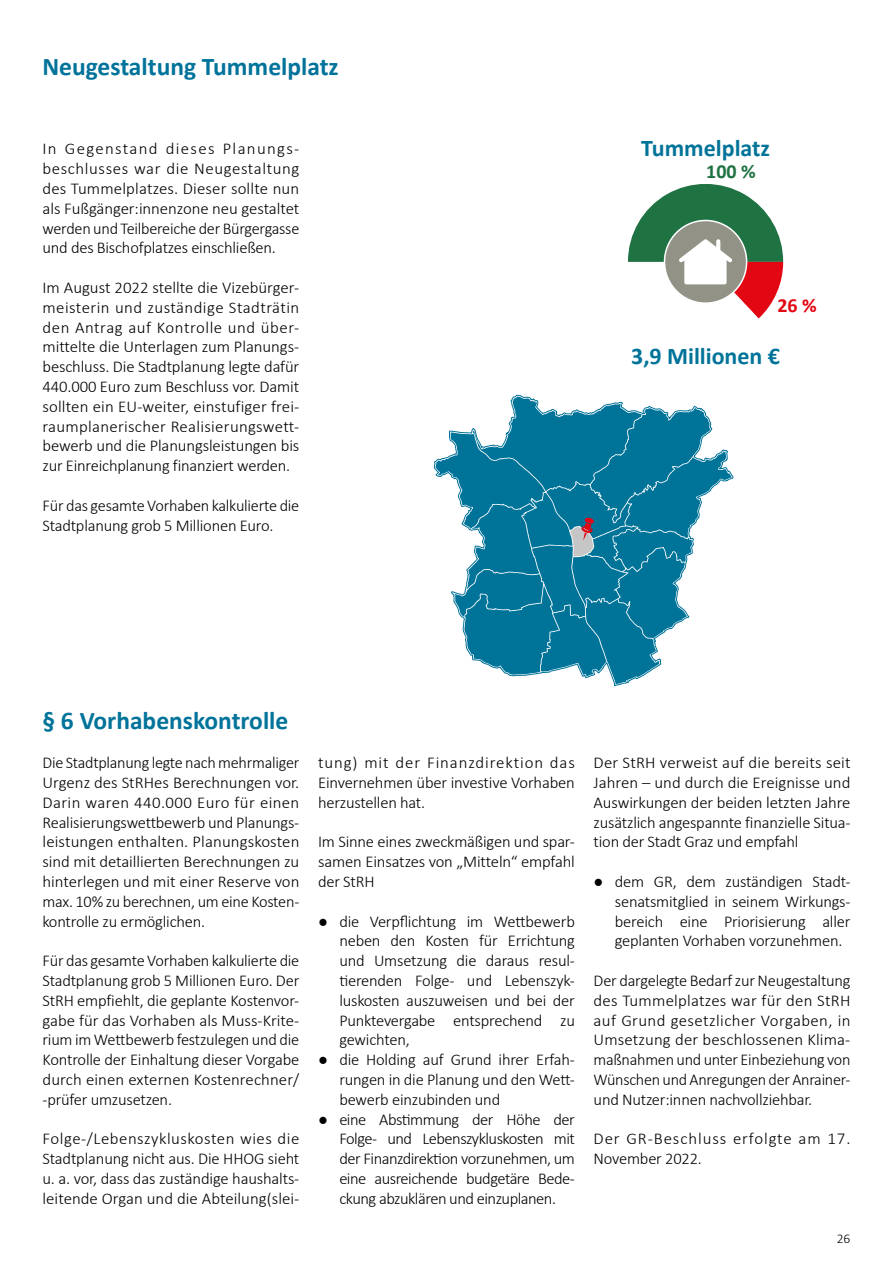
<style>
.page{position:relative;width:893px;height:1263px;background:#fff}
.page>*{position:absolute;margin:0;border:0;box-sizing:border-box;transform-origin:0 0}
.Bericht_Überschrift_Blau_h1_Spaltenüberg{font:700 25.5px "Calibri";color:#00739a}
.t1{font:700 24px "Calibri";color:#007399}
.t2{font:700 19.95px "Calibri";color:#1f7242}
.t3{font:700 19.95px "Calibri";color:#e30613}
.Bericht_Fließtext_p_standard_black_mit_A{font:300 16.5px/19.8px "Calibri";letter-spacing:-.01em;color:#000;text-align:justify}
.Bericht_Fließtext_p_aufzählung_1{font:300 16.5px/19.8px "Calibri";letter-spacing:-.01em;color:#000;text-align:justify}
.Bericht_Fließtext_p_standard_black_mit_A-2{font:300 16.5px/19.8px "Calibri";letter-spacing:.055em;color:#000}
.t4{font:300 13.5px "Calibri";color:#000}
</style>
<div class="page">
<svg style="left:435px;top:396px;width:297px;height:288px"></svg>
<svg style="left:628px;top:184px;width:155px;height:134px"></svg>
<div style="left:664px;top:220px;width:83px;height:84px;border:2px solid #fff;border-radius:50%"></div>
<h1 class="Bericht_Überschrift_Blau_h1_Spaltenüberg" style="left:43px;top:49px;width:298px">Neugestaltung Tummelplatz</h1>
<p class="Bericht_Fließtext_p_standard_black_mit_A" style="left:43px;top:139px;width:258px">In Gegenstand dieses Planungs&shy;beschlusses war die Neugestaltung des Tummelplatzes. Dieser sollte nun als Fußgänger:innenzone neu gestaltet werden und Teilbereiche der Bürgergasse und des Bischofplatzes einschließen.</p>
<p class="Bericht_Fließtext_p_standard_black_mit_A" style="left:43px;top:277px;width:258px">Im August 2022 stellte die Vizebürger&shy;meisterin und zuständige Stadträtin den Antrag auf Kontrolle und über&shy;mittelte die Unterlagen zum Planungs&shy;beschluss. Die Stadtplanung legte dafür 440.000 Euro zum Beschluss vor. Damit sollten ein EU-weiter, einstufiger frei&shy;raumplanerischer Realisierungswett&shy;bewerb und die Planungsleistungen bis zur Einreichplanung finanziert werden.</p>
<p class="Bericht_Fließtext_p_standard_black_mit_A" style="left:43px;top:495px;width:258px">Für das gesamte Vorhaben kalkulierte die<br>Stadtplanung grob 5 Millionen Euro.</p>
<p class="t1" style="left:641px;top:132px;width:130px">Tummelplatz</p>
<p class="t2" style="left:706px;top:158px;width:51px">100 %</p>
<p class="t3" style="left:777px;top:291px;width:41px">26 %</p>
<p class="t1" style="left:631px;top:339px;width:150px">3,9 Millionen €</p>
<h1 class="Bericht_Überschrift_Blau_h1_Spaltenüberg" style="left:43px;top:702px;width:247px">§ 6 Vorhabenskontrolle</h1>
<p class="Bericht_Fließtext_p_standard_black_mit_A" style="left:43px;top:753px;width:258px">Die Stadtplanung legte nach mehrmaliger Urgenz des StRHes Berechnungen vor.<br>Darin waren 440.000 Euro für einen Realisierungswettbewerb und Planungs&shy;leistungen enthalten. Planungskosten sind mit detaillierten Berechnungen zu hinterlegen und mit einer Reserve von max. 10% zu berechnen, um eine Kosten&shy;kontrolle zu ermöglichen.</p>
<p class="Bericht_Fließtext_p_standard_black_mit_A" style="left:43px;top:951px;width:258px">Für das gesamte Vorhaben kalkulierte die Stadtplanung grob 5 Millionen Euro. Der StRH empfiehlt, die geplante Kostenvor&shy;gabe für das Vorhaben als Muss-Krite&shy;rium im Wettbewerb festzulegen und die Kontrolle der Einhaltung dieser Vorgabe durch einen externen Kostenrechner/ -prüfer umzusetzen.</p>
<p class="Bericht_Fließtext_p_standard_black_mit_A" style="left:43px;top:1129px;width:258px">Folge-/Lebenszykluskosten wies die Stadtplanung nicht aus. Die HHOG sieht u. a. vor, dass das zuständige haushalts&shy;leitende Organ und die Abteilung(slei-</p>
<p class="Bericht_Fließtext_p_standard_black_mit_A" style="left:318px;top:753px;width:258px">tung) mit der Finanzdirektion das Einvernehmen über investive Vorhaben herzustellen hat.</p>
<p class="Bericht_Fließtext_p_standard_black_mit_A" style="left:318px;top:832px;width:258px">Im Sinne eines zweckmäßigen und spar&shy;samen Einsatzes von „Mitteln“ empfahl der StRH</p>
<p class="Bericht_Fließtext_p_aufzählung_1" style="left:339px;top:911px;width:237px;text-indent:-21px">● die Verpflichtung im Wettbewerb neben den Kosten für Errichtung und Umsetzung die daraus resul&shy;tierenden Folge- und Lebenszyk&shy;luskosten auszuweisen und bei der Punktevergabe entsprechend zu gewichten,</p>
<p class="Bericht_Fließtext_p_aufzählung_1" style="left:339px;top:1050px;width:237px;text-indent:-21px">● die Holding auf Grund ihrer Erfah&shy;rungen in die Planung und den Wett&shy;bewerb einzubinden und</p>
<p class="Bericht_Fließtext_p_aufzählung_1" style="left:339px;top:1109px;width:237px;text-indent:-21px">● eine Abstimmung der Höhe der Folge- und Lebenszykluskosten mit der Finanzdirektion vorzunehmen, um eine ausreichende budgetäre Bede&shy;ckung abzuklären und einzuplanen.</p>
<p class="Bericht_Fließtext_p_standard_black_mit_A" style="left:594px;top:753px;width:258px">Der StRH verweist auf die bereits seit Jahren – und durch die Ereignisse und Auswirkungen der beiden letzten Jahre zusätzlich angespannte finanzielle Situa&shy;tion der Stadt Graz und empfahl</p>
<p class="Bericht_Fließtext_p_aufzählung_1" style="left:615px;top:871px;width:237px;text-indent:-21px">● dem GR, dem zuständigen Stadt&shy;senatsmitglied in seinem Wirkungs&shy;bereich eine Priorisierung aller geplanten Vorhaben vorzunehmen.</p>
<p class="Bericht_Fließtext_p_standard_black_mit_A" style="left:594px;top:970px;width:258px">Der dargelegte Bedarf zur Neugestaltung des Tummelplatzes war für den StRH auf Grund gesetzlicher Vorgaben, in Umsetzung der beschlossenen Klima&shy;maßnahmen und unter Einbeziehung von Wünschen und Anregungen der Anrainer&shy;und Nutzer:innen nachvollziehbar.</p>
<p class="Bericht_Fließtext_p_standard_black_mit_A-2" style="left:594px;top:1129px;width:258px">Der GR-Beschluss erfolgte am 17.<br>November 2022.</p>
<p class="t4" style="left:837px;top:1230px;width:15px">26</p>
</div>
